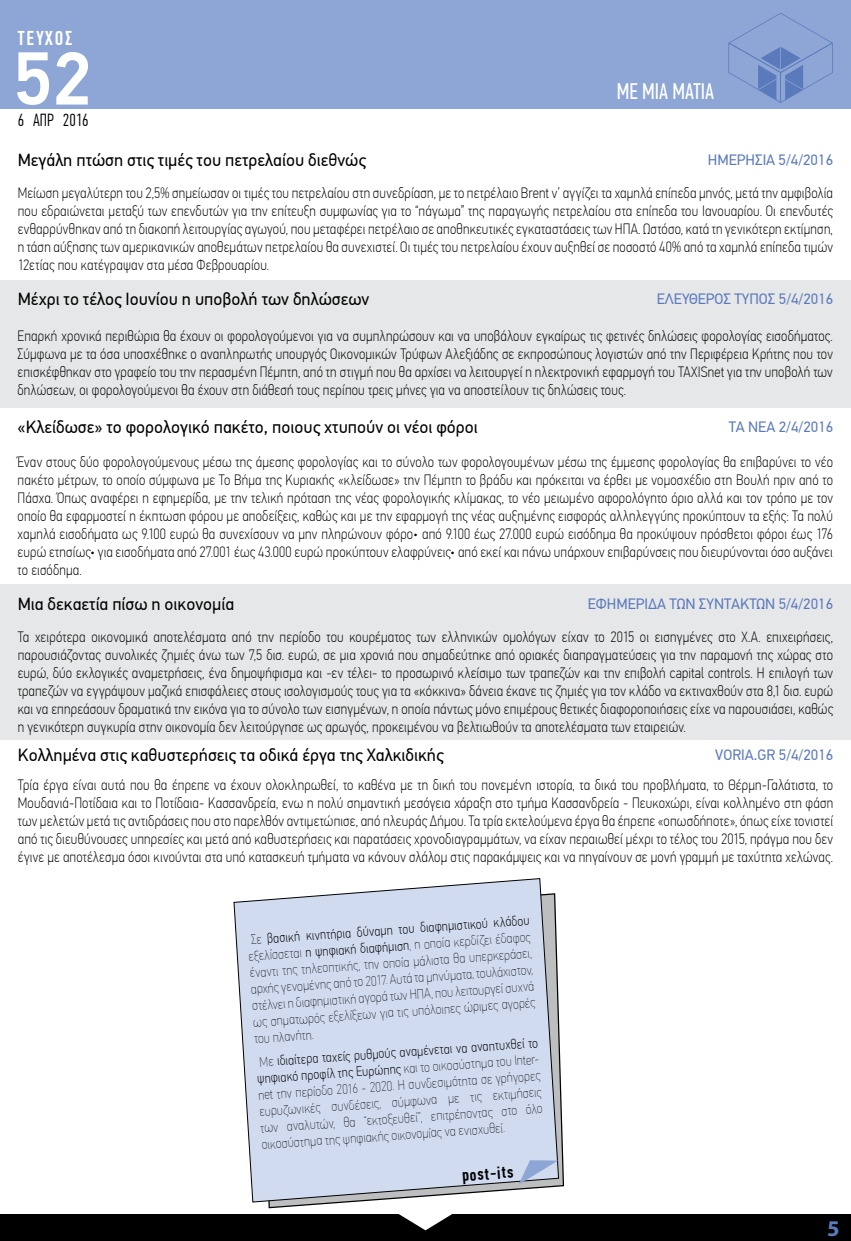
<style>
.page{position:relative;width:851px;height:1241px;background:#fff}
.page>*{position:absolute;margin:0;border:0;box-sizing:border-box;transform-origin:0 0}
.t1{font:500 75px "PF Din Text Pro";color:#fff}
.t2{font:22.5px "PF Din Text Comp Pro";color:#fff}
.t3{font:700 22.5px "Myriad Pro";color:#5b7abc}
.t4{font:500 20px "PF Din Text Comp Pro";letter-spacing:.1em;color:#fff}
.t5{font:17.5px "PF Din Text Pro";color:#000}
.t6{font:300 17.5px "PF Din Text Comp Pro";color:#000}
.t7{font:500 17.5px "PF Din Text Comp Pro";color:#000}
.t8{font:100 15px/18px "PF Din Text Cond Pro";letter-spacing:.01em;color:#000;text-align:justify}
.t9{font:15px "PF Din Text Pro";color:#5b7abc}
.t10{font:13.75px/16.5px "PF Din Text Cond Pro X Thin";color:#000;text-align:justify}
.t11{font:100 13.75px "PF Din Text Cond Pro";color:#000}
.s1{font-family:"PF Din Text Cond Pro X Thin";font-weight:400}
.s2{font-family:"PF Din Text Cond Pro";font-weight:100}
</style>
<div class="page">
<div style="left:0;top:0;width:850px;height:108px;background:#8ea6d6"></div>
<div style="left:0;top:1214px;width:850px;height:26px;background:#000"></div>
<svg style="left:728px;top:13px;width:104px;height:90px"></svg>
<svg style="left:399px;top:1214px;width:53px;height:16px"></svg>
<div style="left:0;top:622px;width:850px;height:117px;background:#e6e7e8"></div>
<div style="left:0;top:316px;width:850px;height:92px;background:#e6e7e8"></div>
<div style="left:0;top:584px;width:652px;height:38px;background:#e6e7e8"></div>
<div style="left:0;top:280px;width:618px;height:36px;background:#e6e7e8"></div>
<div style="left:492px;top:584px;width:358px;height:38px;background:#e6e7e8"></div>
<div style="left:595px;top:280px;width:255px;height:36px;background:#e6e7e8"></div>
<svg style="left:268px;top:1019px;width:296px;height:189px"></svg>
<svg style="left:233px;top:878px;width:326px;height:324px;background:#d0d8eb"></svg>
<svg style="left:518px;top:1159px;width:40px;height:25px"></svg>
<h3 class="t4" style="left:18px;top:27px;width:56px">ΤΕΥΧΟΣ</h3>
<h1 class="t1" style="left:13px;top:34px;width:80px">52</h1>
<p class="t6" style="left:18px;top:110px;width:72px">6 ΑΠΡ 2016</p>
<p class="t5" style="left:18px;top:149px;width:349px">ΜΕΓΆΛΗ ΠΤΏΣΗ ΣΤΙΣ ΤΙΜΈΣ ΤΟΥ ΠΕΤΡΕΛΑΊΟΥ ΔΙΕΘΝΏΣ</p>
<h2 class="t2" style="left:616px;top:78px;width:99px">ΜΕ ΜΙΑ ΜΑΤΙΑ</h2>
<p class="t9" style="left:707px;top:151px;width:127px">ΗΜΕΡΗΣΙΑ 5/4/2016</p>
<p class="t8" style="left:18px;top:184px;width:816px">Μείωση μεγαλύτερη του 2,5% σημείωσαν οι τιμές του πετρελαίου στη συνεδρίαση, με το πετρέλαιο Brent ν’ αγγίζει τα χαμηλά επίπεδα μηνός, μετά την αμφιβολία που εδραιώνεται μεταξύ των επενδυτών για την επίτευξη συμφωνίας για το “πάγωμα” της παραγωγής πετρελαίου στα επίπεδα του Ιανουαρίου. Οι επενδυτές ενθαρρύνθηκαν από τη διακοπή λειτουργίας αγωγού, που μεταφέρει πετρέλαιο σε αποθηκευτικές εγκαταστάσεις των ΗΠΑ. Ωστόσο, κατά τη γενικότερη εκτίμηση, η τάση αύξησης των αμερικανικών αποθεμάτων πετρελαίου θα συνεχιστεί. Οι τιμές του πετρελαίου έχουν αυξηθεί σε ποσοστό 40% από τα χαμηλά επίπεδα τιμών 12ετίας που κατέγραψαν στα μέσα Φεβρουαρίου.</p>
<p class="t5" style="left:18px;top:288px;width:353px">ΜΈΧΡΙ ΤΟ ΤΈΛΟΣ ΙΟΥΝΊΟΥ Η ΥΠΟΒΟΛΉ ΤΩΝ ΔΗΛΏΣΕΩΝ</p>
<p class="t9" style="left:656px;top:290px;width:178px">ΕΛΕΥΘΕΡΟΣ ΤΥΠΟΣ 5/4/2016</p>
<p class="t8" style="left:18px;top:326px;width:816px">Επαρκή χρονικά περιθώρια θα έχουν οι φορολογούμενοι για να συμπληρώσουν και να υποβάλουν εγκαίρως τις φετινές δηλώσεις φορολογίας εισοδήματος.<br>Σύμφωνα με τα όσα υποσχέθηκε ο αναπληρωτής υπουργός Οικονομικών Τρύφων Αλεξιάδης σε εκπροσώπους λογιστών από την Περιφέρεια Κρήτης που τον επισκέφθηκαν στο γραφείο του την περασμένη Πέμπτη, από τη στιγμή που θα αρχίσει να λειτουργεί η ηλεκτρονική εφαρμογή του ΤΑΧISnet για την υποβολή των δηλώσεων, οι φορολογούμενοι θα έχουν στη διάθεσή τους περίπου τρεις μήνες για να αποστείλουν τις δηλώσεις τους.</p>
<p class="t5" style="left:18px;top:417px;width:461px">«ΚΛΕΊΔΩΣΕ» ΤΟ ΦΟΡΟΛΟΓΙΚΌ ΠΑΚΈΤΟ, ΠΟΙΟΥΣ ΧΤΥΠΟΎΝ ΟΙ ΝΈΟΙ ΦΌΡΟΙ</p>
<p class="t9" style="left:728px;top:418px;width:106px">ΤΑ ΝΕΑ 2/4/2016</p>
<p class="t8" style="left:18px;top:452px;width:816px">Έναν στους δύο φορολογούμενους μέσω της άμεσης φορολογίας και το σύνολο των φορολογουμένων μέσω της έμμεσης φορολογίας θα επιβαρύνει το νέο πακέτο μέτρων, το οποίο σύμφωνα με Το Βήμα της Κυριακής «κλείδωσε» την Πέμπτη το βράδυ και πρόκειται να έρθει με νομοσχέδιο στη Βουλή πριν από το Πάσχα. Όπως αναφέρει η εφημερίδα, με την τελική πρόταση της νέας φορολογικής κλίμακας, το νέο μειωμένο αφορολόγητο όριο αλλά και τον τρόπο με τον οποίο θα εφαρμοστεί η έκπτωση φόρου με αποδείξεις, καθώς και με την εφαρμογή της νέας αυξημένης εισφοράς αλληλεγγύης προκύπτουν τα εξής: Τα πολύ χαμηλά εισοδήματα ως 9.100 ευρώ θα συνεχίσουν να μην πληρώνουν φόρο• από 9.100 έως 27.000 ευρώ εισόδημα θα προκύψουν πρόσθετοι φόροι έως 176 ευρώ ετησίως• για εισοδήματα από 27.001 έως 43.000 ευρώ προκύπτουν ελαφρύνεις• από εκεί και πάνω υπάρχουν επιβαρύνσεις που διευρύνονται όσο αυξάνει το εισόδημα.</p>
<p class="t5" style="left:18px;top:593px;width:218px">ΜΙΑ ΔΕΚΑΕΤΊΑ ΠΊΣΩ Η ΟΙΚΟΝΟΜΊΑ</p>
<p class="t9" style="left:587px;top:595px;width:247px">ΕΦΗΜΕΡΙΔΑ ΤΩΝ ΣΥΝΤΑΚΤΩΝ 5/4/2016</p>
<p class="t8" style="left:18px;top:627px;width:816px">Τα χειρότερα οικονομικά αποτελέσματα από την περίοδο του κουρέματος των ελληνικών ομολόγων είχαν το 2015 οι εισηγμένες στο Χ.Α. επιχειρήσεις, παρουσιάζοντας συνολικές ζημιές άνω των 7,5 δισ. ευρώ, σε μια χρονιά που σημαδεύτηκε από οριακές διαπραγματεύσεις για την παραμονή της χώρας στο ευρώ, δύο εκλογικές αναμετρήσεις, ένα δημοψήφισμα και -εν τέλει- το προσωρινό κλείσιμο των τραπεζών και την επιβολή capital controls. Η επιλογή των τραπεζών να εγγράψουν μαζικά επισφάλειες στους ισολογισμούς τους για τα «κόκκινα» δάνεια έκανε τις ζημιές για τον κλάδο να εκτιναχθούν στα 8,1 δισ. ευρώ και να επηρεάσουν δραματικά την εικόνα για το σύνολο των εισηγμένων, η οποία πάντως μόνο επιμέρους θετικές διαφοροποιήσεις είχε να παρουσιάσει, καθώς η γενικότερη συγκυρία στην οικονομία δεν λειτούργησε ως αρωγός, προκειμένου να βελτιωθούν τα αποτελέσματα των εταιρειών.</p>
<p class="t5" style="left:18px;top:744px;width:427px">ΚΟΛΛΗΜΈΝΑ ΣΤΙΣ ΚΑΘΥΣΤΕΡΉΣΕΙΣ ΤΑ ΟΔΙΚΆ ΈΡΓΑ ΤΗΣ ΧΑΛΚΙΔΙΚΉΣ</p>
<p class="t9" style="left:715px;top:745px;width:120px">VORIA.GR 5/4/2016</p>
<p class="t8" style="left:18px;top:776px;width:816px">Τρία έργα είναι αυτά που θα έπρεπε να έχουν ολοκληρωθεί, το καθένα με τη δική του πονεμένη ιστορία, τα δικά του προβλήματα, το Θέρμη-Γαλάτιστα, το Μουδανιά-Ποτίδαια και το Ποτίδαια- Κασσανδρεία, ενω η πολύ σημαντική μεσόγεια χάραξη στο τμήμα Κασσανδρεία - Πευκοχώρι, είναι κολλημένο στη φάση των μελετών μετά τις αντιδράσεις που στο παρελθόν αντιμετώπισε, από πλευράς Δήμου. Τα τρία εκτελούμενα έργα θα έπρεπε «οπωσδήποτε», όπως είχε τονιστεί από τις διευθύνουσες υπηρεσίες και μετά από καθυστερήσεις και παρατάσεις χρονοδιαγραμμάτων, να είχαν περαιωθεί μέχρι το τέλος του 2015, πράγμα που δεν έγινε με αποτέλεσμα όσοι κινούνται στα υπό κατασκευή τμήματα να κάνουν σλάλομ στις παρακάμψεις και να πηγαίνουν σε μονή γραμμή με ταχύτητα χελώνας.</p>
<p class="t11" style="left:250px;top:931px;width:280px;rotate:-4deg"><span class="s1">Σε</span> βασική κινητήρια δύναμη του διαφημιστικού κλάδου</p>
<p class="t10" style="left:248px;top:947px;width:284px;rotate:-4deg">εξελίσσεται <span class="s2">η ψηφιακή διαφήμιση</span>, η οποία κερδίζει έδαφος έναντι της τηλεοπτικής, την οποία μάλιστα θα υπερκεράσει, αρχής γενομένης από το 2017. Αυτά τα μηνύματα, τουλάχιστον, στέλνει η διαφημιστική αγορά των ΗΠΑ, που λειτουργεί συχνά ως σηματωρός εξελίξεων για τις υπόλοιπες ώριμες αγορές του πλανήτη.</p>
<p class="t11" style="left:259px;top:1053px;width:280px;rotate:-4deg"><span class="s1">Με</span> ιδιαίτερα ταχείς ρυθμούς αναμένεται να αναπτυχθεί το</p>
<p class="t10" style="left:256px;top:1070px;width:286px;text-align:left;rotate:-4deg"><span class="s2">ψηφιακό προφίλ της Ευρώπης</span> και το οικοσύστημα του Inter&shy;net την περίοδο 2016 - 2020. Η συνδεσιμότητα σε γρήγορες ευρυζωνικές συνδέσεις, σύμφωνα με τις εκτιμήσεις των αναλυτών, θα “εκτοξευθεί”, επιτρέποντας στο όλο οικοσύστημα της ψηφιακής οικονομίας να ενισχυθεί.</p>
<p class="t7" style="left:461px;top:1164px;width:53px;rotate:-4deg">post-its</p>
<h2 class="t3" style="left:826px;top:1213px;width:14px">5</h2>
</div>
